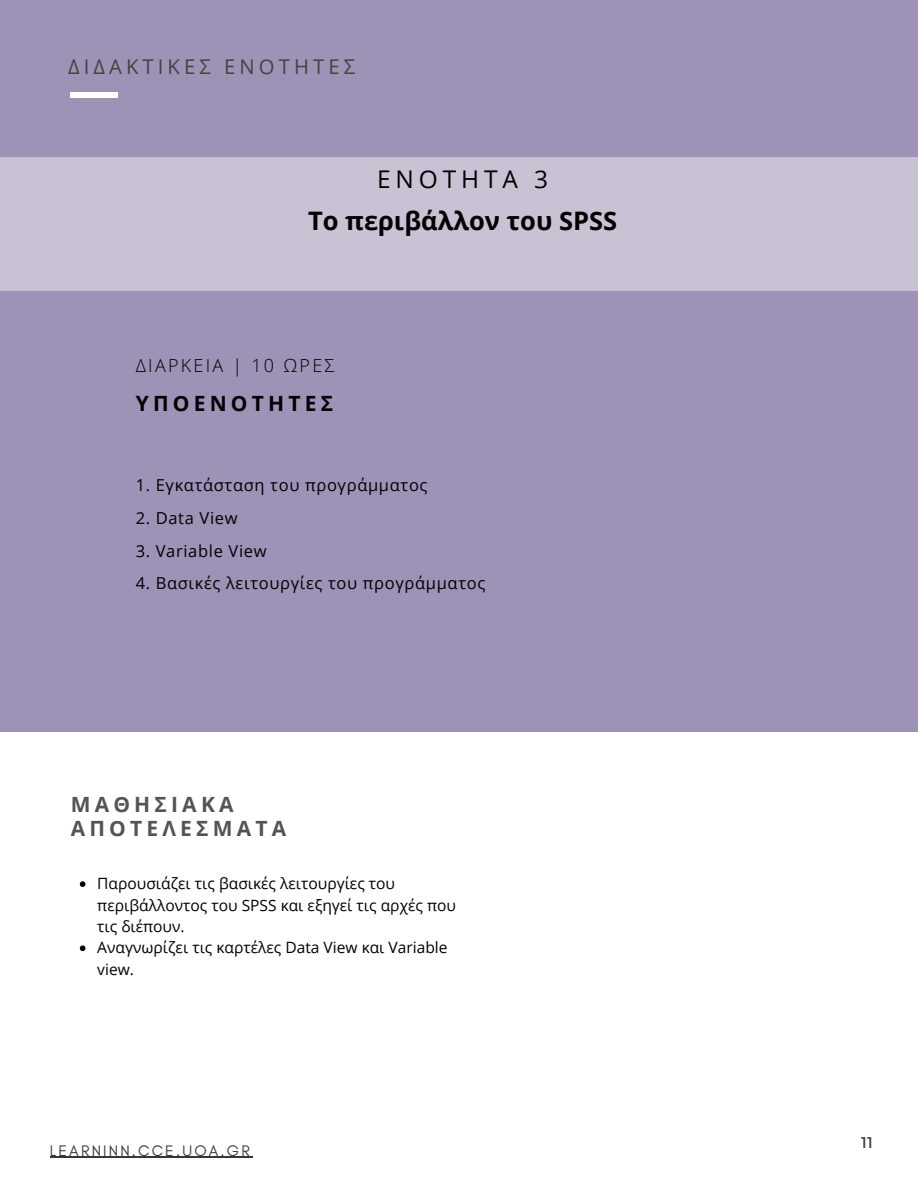
<style>
.page{position:relative;width:918px;height:1188px;background:#fff}
.page>*{position:absolute;margin:0;border:0;box-sizing:border-box;transform-origin:0 0}
.t1{font:700 25.5px "Open Sans";color:#000}
.t2{font:24.45px "Open Sans";letter-spacing:.2em;color:#000}
.t3{font:700 21px/23.7px "Open Sans";letter-spacing:.2em;color:#545454}
.t4{font:700 21px "Open Sans";letter-spacing:.2em;color:#000}
.t5{font:20.25px "Open Sans";letter-spacing:.2em;color:#444440}
.t6{font:300 18px "Open Sans";letter-spacing:.125em;color:#000}
.t7{font:16.5px "Open Sans";letter-spacing:.04em;color:#000}
.t8{font:15.6px/21.3px "Open Sans";color:#000}
.t9{font:15.6px "Glacial Indifference";letter-spacing:.14em;color:#373737}
.t10{font:15.6px "Montserrat";color:#454545}
</style>
<div class="page">
<div style="left:0;top:0;width:918px;height:732px;background:#9e92b6"></div>
<div style="left:70px;top:92px;width:48px;height:5px;background:#fff"></div>
<svg style="left:80px;top:881px;width:5px;height:6px"></svg>
<svg style="left:80px;top:945px;width:5px;height:6px"></svg>
<div style="left:0;top:157px;width:918px;height:134px;background:#c8c2d4"></div>
<hr style="left:50px;top:1157px;width:202px;height:1px;background:#373737">
<p class="t5" style="left:68px;top:53px;width:288px">ΔΙΔΑΚΤΙΚΕΣ ΕΝΟΤΗΤΕΣ</p>
<h2 class="t2" style="left:377px;top:162px;width:172px">ΕΝΟΤΗΤΑ 3</h2>
<h1 class="t1" style="left:308px;top:203px;width:311px">Το περιβάλλον του SPSS</h1>
<p class="t6" style="left:136px;top:353px;width:200px">ΔΙΑΡΚΕΙΑ | 10 ΩΡΕΣ</p>
<h3 class="t4" style="left:136px;top:388px;width:199px">ΥΠΟΕΝΟΤΗΤΕΣ</h3>
<p class="t7" style="left:136px;top:474px;width:293px">1. Εγκατάσταση του προγράμματος</p>
<p class="t7" style="left:136px;top:506px;width:103px">2. Data View</p>
<p class="t7" style="left:136px;top:539px;width:132px">3. Variable View</p>
<p class="t7" style="left:136px;top:572px;width:351px">4. Βασικές λειτουργίες του προγράμματος</p>
<h3 class="t3" style="left:71px;top:792px;width:217px">ΜΑΘΗΣΙΑΚΑ<br>ΑΠΟΤΕΛΕΣΜΑΤΑ</h3>
<p class="t8" style="left:97px;top:872px;width:360px">Παρουσιάζει τις βασικές λειτουργίες του περιβάλλοντος του SPSS και εξηγεί τις αρχές που τις διέπουν.<br>Αναγνωρίζει τις καρτέλες Data View και Variable view.</p>
<p class="t9" style="left:50px;top:1141px;width:201px">LEARNINN.CCE.UOA.GR</p>
<p class="t10" style="left:861px;top:1133px;width:14px">11</p>
</div>
